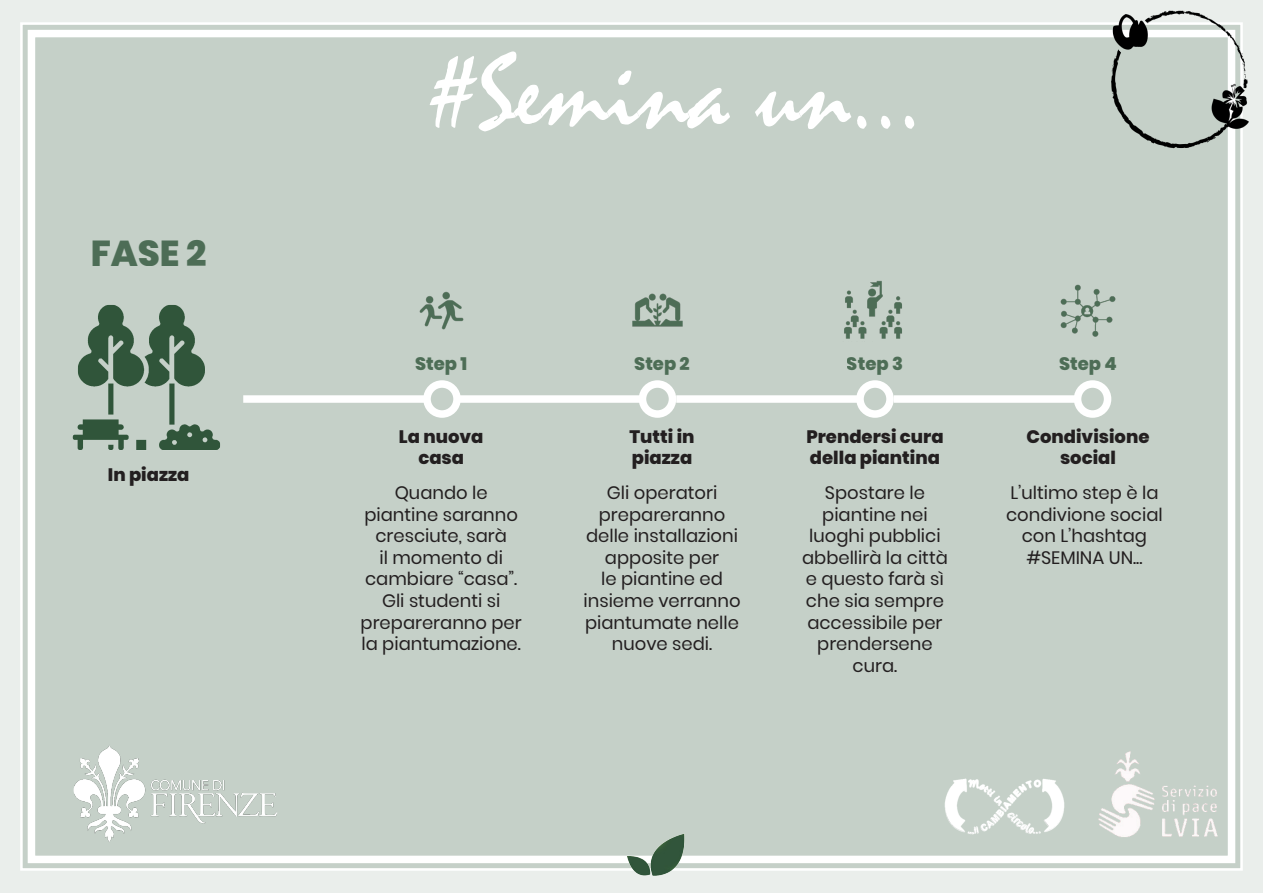
<style>
.page{position:relative;width:1263px;height:893px;background:#eaeeeb}
.page>*{position:absolute;margin:0;border:0;box-sizing:border-box;transform-origin:0 0}
.t1{font:108px "Mistral";color:#fff}
.t2{font:800 36px "Poppins";color:#30553a}
.t3{font:18px/21.6px "Poppins";color:#231f20;text-align:center}
.t4{font:800 18px/21.6px "Poppins";color:#231f20}
.t5{font:800 18px "Poppins";color:#30553a}
</style>
<div class="page">
<div style="left:20px;top:22px;width:1223px;height:849px;background:#c5d0c8"></div>
<div style="left:28px;top:30px;width:1207px;height:833px;border:8px solid #fff"></div>
<img style="left:613px;top:822px;width:88px;height:54px">
<img style="left:1088px;top:10px;width:161px;height:152px">
<div style="left:243px;top:395px;width:184px;height:8px;background:#fff"></div>
<div style="left:423px;top:380px;width:38px;height:38px;border:8px solid #fff;border-radius:50%"></div>
<div style="left:459px;top:395px;width:183px;height:8px;background:#fff"></div>
<div style="left:639px;top:380px;width:37px;height:38px;border:8px solid #fff;border-radius:50%"></div>
<div style="left:676px;top:395px;width:184px;height:8px;background:#fff"></div>
<div style="left:856px;top:380px;width:38px;height:38px;border:8px solid #fff;border-radius:50%"></div>
<div style="left:894px;top:395px;width:183px;height:8px;background:#fff"></div>
<div style="left:1074px;top:380px;width:37px;height:38px;border:8px solid #fff;border-radius:50%"></div>
<img style="left:1052px;top:279px;width:72px;height:62px">
<img style="left:38px;top:738px;width:273px;height:114px">
<img style="left:54px;top:297px;width:189px;height:165px">
<img style="left:410px;top:279px;width:62px;height:62px">
<img style="left:622px;top:279px;width:72px;height:62px">
<img style="left:838px;top:279px;width:70px;height:62px">
<img style="left:1093px;top:740px;width:129px;height:114px">
<img style="left:940px;top:742px;width:129px;height:113px">
<h2 class="t2" style="left:91px;top:232px;width:118px">FASE 2</h2>
<p class="t4" style="left:108px;top:464px;width:83px">In piazza</p>
<p class="t1" style="left:429px;top:29px;width:495px">#Semina un...</p>
<p class="t5" style="left:415px;top:353px;width:54px">Step 1</p>
<p class="t4" style="left:399px;top:426px;width:86px">La nuova</p>
<p class="t4" style="left:418px;top:447px;width:47px">casa</p>
<p class="t5" style="left:634px;top:353px;width:57px">Step 2</p>
<p class="t4" style="left:629px;top:426px;width:67px">Tutti in</p>
<p class="t4" style="left:632px;top:447px;width:62px">piazza</p>
<p class="t5" style="left:847px;top:353px;width:58px">Step 3</p>
<p class="t4" style="left:806px;top:426px;width:139px">Prendersi cura della piantina</p>
<p class="t5" style="left:1059px;top:353px;width:59px">Step 4</p>
<p class="t4" style="left:1026px;top:426px;width:125px;text-align:center">Condivisione social</p>
<p class="t3" style="left:361px;top:482px;width:163px">Quando le piantine saranno cresciute, sarà<br>il momento di cambiare “casa”.<br>Gli studenti si prepareranno per la piantumazione.</p>
<p class="t3" style="left:583px;top:482px;width:159px">Gli operatori prepareranno delle installazioni apposite per<br>le piantine ed insieme verranno piantumate nelle nuove sedi.</p>
<p class="t3" style="left:802px;top:482px;width:147px">Spostare le piantine nei luoghi pubblici abbellirà la città e questo farà sì che sia sempre accessibile per prendersene cura.</p>
<p class="t3" style="left:1006px;top:482px;width:158px">L’ultimo step è la condivione social con L’hashtag #SEMINA UN...</p>
</div>
